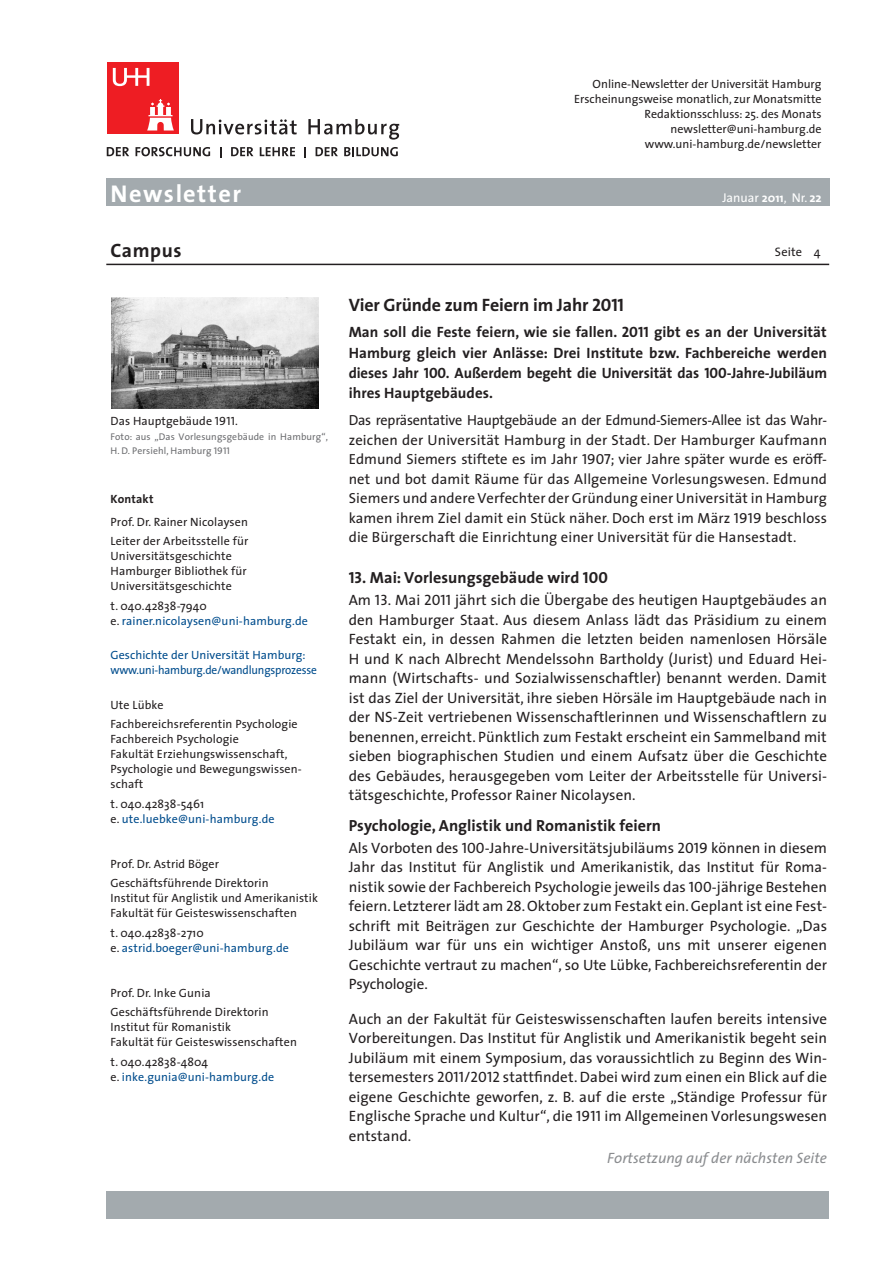
<style>
.page{position:relative;width:893px;height:1263px;background:#fff}
.page>*{position:absolute;margin:0;border:0;box-sizing:border-box;transform-origin:0 0}
.t1{font:700 24.3px "The Sans";letter-spacing:.06em;color:#fff}
.t2{font:700 19.5px "The Sans";letter-spacing:.03em;color:#231f20}
.t3{font:700 18px "The Sans";letter-spacing:-.01em;color:#231f20}
.t4{font:700 16.2px "The Sans";color:#231f20}
.t5{font:15px/19.5px "The Sans";letter-spacing:.005em;color:#231f20;text-align:justify}
.t6{font:700 15px/20.2px "The Sans";letter-spacing:-.005em;color:#231f20;text-align:justify}
.t7{font:italic 15px "The Sans";color:#8a8c8f}
.t8{font:14.7px/19.5px "The Sans";letter-spacing:.01em;color:#231f20}
.t9{font:12.75px "The Sans";color:#fff}
.t10{font:12.3px "The Sans";letter-spacing:.01em;color:#231f20}
.t11{font:12px/15px "The Sans";letter-spacing:.01em;color:#231f20}
.t12{font:12px/15px "The Sans";letter-spacing:.01em;color:#004d8d}
.t13{font:700 12px "The Sans";letter-spacing:.01em;color:#231f20}
.t14{font:9.75px/13.5px "The Sans";letter-spacing:.01em;color:#6c6d70}
.s1{font-weight:700;font-size:12.3px}
.s2{font-weight:700}
.s3{font-family:"The Sans Regular Caps"}
.s4{color:#231f20}
.s5{font-family:"The Sans Bold Caps";font-weight:400}
</style>
<div class="page">
<svg style="left:191px;top:119px;width:106px;height:15px"></svg>
<svg style="left:308px;top:119px;width:91px;height:21px"></svg>
<div style="left:107px;top:63px;width:72px;height:71px;background:#ee1d23"></div>
<svg style="left:147px;top:99px;width:27px;height:31px"></svg>
<svg style="left:113px;top:68px;width:36px;height:18px"></svg>
<svg style="left:107px;top:147px;width:22px;height:9px"></svg>
<svg style="left:136px;top:147px;width:74px;height:9px"></svg>
<svg style="left:231px;top:147px;width:22px;height:9px"></svg>
<svg style="left:260px;top:147px;width:35px;height:9px"></svg>
<svg style="left:316px;top:147px;width:22px;height:9px"></svg>
<svg style="left:344px;top:147px;width:54px;height:9px"></svg>
<div style="left:106px;top:179px;width:723px;height:27px;background:#a3aaae"></div>
<div style="left:106px;top:1191px;width:723px;height:27px;background:#a3aaae"></div>
<hr style="left:106px;top:264px;width:723px;height:1px;background:#231f20">
<img style="left:112px;top:298px;width:207px;height:110px">
<p class="t11" style="left:574px;top:76px;width:249px;text-align:right">Online-Newsletter der Universität Hamburg Erscheinungsweise monatlich, zur Monatsmitte Redaktionsschluss: 25. des Monats newsletter@uni-hamburg.de www.uni-hamburg.de/newsletter</p>
<h1 class="t1" style="left:111px;top:173px;width:132px">Newsletter</h1>
<p class="t9" style="left:722px;top:187px;width:101px">Januar <span class="s1">2011</span>, Nr. <span class="s2">22</span></p>
<h2 class="t2" style="left:111px;top:234px;width:72px">Campus</h2>
<p class="t11" style="left:111px;top:413px;width:129px">Das Hauptgebäude <span class="s3">1911</span>.</p>
<p class="t14" style="left:111px;top:430px;width:219px">Foto: aus „Das Vorlesungsgebäude in Hamburg“,<br>H. D. Persiehl, Hamburg <span class="s3">1911</span></p>
<p class="t13" style="left:111px;top:489px;width:44px">Kontakt</p>
<p class="t11" style="left:111px;top:511px;width:139px;line-height:19.5px">Prof. Dr. Rainer Nicolaysen<br>Leiter der Arbeitsstelle für</p>
<p class="t11" style="left:111px;top:548px;width:138px">Universitätsgeschichte<br>Hamburger Bibliothek für<br>Universitätsgeschichte</p>
<p class="t12" style="left:111px;top:598px;width:199px"><span class="s4">t. 040.42838-7940<br>e.</span> rainer.nicolaysen@uni-hamburg.de</p>
<p class="t12" style="left:111px;top:647px;width:208px">Geschichte der Universität Hamburg: www.uni-hamburg.de/wandlungsprozesse</p>
<p class="t11" style="left:111px;top:694px;width:189px;line-height:19.5px">Ute Lübke<br>Fachbereichsreferentin Psychologie</p>
<p class="t11" style="left:111px;top:731px;width:192px">Fachbereich Psychologie<br>Fakultät Erziehungswissenschaft,<br>Psychologie und Bewegungswissen&shy;schaft</p>
<p class="t12" style="left:111px;top:796px;width:166px"><span class="s4">t. 040.42838-5461<br>e.</span> ute.luebke@uni-hamburg.de</p>
<p class="t11" style="left:111px;top:853px;width:160px;line-height:19.5px">Prof. Dr. Astrid Böger<br>Geschäftsführende Direktorin</p>
<p class="t11" style="left:111px;top:890px;width:209px">Institut für Anglistik und Amerikanistik<br>Fakultät für Geisteswissenschaften</p>
<p class="t12" style="left:111px;top:925px;width:180px"><span class="s4">t. 040.42838-2710<br>e.</span> astrid.boeger@uni-hamburg.de</p>
<p class="t11" style="left:111px;top:982px;width:160px;line-height:19.5px">Prof. Dr. Inke Gunia<br>Geschäftsführende Direktorin</p>
<p class="t11" style="left:111px;top:1019px;width:188px">Institut für Romanistik<br>Fakultät für Geisteswissenschaften</p>
<p class="t12" style="left:111px;top:1054px;width:165px"><span class="s4">t. 040.42838-4804<br>e.</span> inke.gunia@uni-hamburg.de</p>
<p class="t10" style="left:775px;top:242px;width:29px">Seite</p>
<p class="t10" style="left:814px;top:242px;width:8px">4</p>
<p class="t3" style="left:349px;top:290px;width:277px">Vier Gründe zum Feiern im Jahr <span class="s5">2011</span></p>
<p class="t6" style="left:349px;top:322px;width:480px">Man soll die Feste feiern, wie sie fallen. <span class="s5">2011</span> gibt es an der Universität Hamburg gleich vier Anlässe: Drei Institute bzw. Fachbereiche werden dieses Jahr <span class="s5">100.</span> Außerdem begeht die Universität das <span class="s5">100</span>-Jahre-Jubiläum ihres Hauptgebäudes.</p>
<p class="t8" style="left:349px;top:410px;width:480px">Das repräsentative Hauptgebäude an der Edmund-Siemers-Allee ist das Wahr&shy;zeichen der Universität Hamburg in der Stadt. Der Hamburger Kaufmann Edmund Siemers stiftete es im Jahr <span class="s3">1907</span>; vier Jahre später wurde es eröff&shy;net und bot damit Räume für das Allgemeine Vorlesungswesen. Edmund Siemers und andere Verfechter der Gründung einer Universität in Hamburg kamen ihrem Ziel damit ein Stück näher. Doch erst im März <span class="s3">1919</span> beschloss die Bürgerschaft die Einrichtung einer Universität für die Hansestadt.</p>
<p class="t4" style="left:349px;top:564px;width:261px"><span class="s5">13.</span> Mai: Vorlesungsgebäude wird <span class="s5">100</span></p>
<p class="t5" style="left:349px;top:590px;width:480px">Am <span class="s3">13.</span> Mai <span class="s3">2011</span> jährt sich die Übergabe des heutigen Hauptgebäudes an den Hamburger Staat. Aus diesem Anlass lädt das Präsidium zu einem Festakt ein, in dessen Rahmen die letzten beiden namenlosen Hörsäle H und K nach Albrecht Mendelssohn Bartholdy (Jurist) und Eduard Hei&shy;mann (Wirtschafts- und Sozialwissenschaftler) benannt werden. Damit ist das Ziel der Universität, ihre sieben Hörsäle im Hauptgebäude nach in der NS-Zeit vertriebenen Wissenschaftlerinnen und Wissenschaftlern zu benennen, erreicht. Pünktlich zum Festakt erscheint ein Sammelband mit sieben biographischen Studien und einem Aufsatz über die Geschichte des Gebäudes, herausgegeben vom Leiter der Arbeitsstelle für Universi&shy;tätsgeschichte, Professor Rainer Nicolaysen.</p>
<p class="t4" style="left:349px;top:812px;width:314px">Psychologie, Anglistik und Romanistik feiern</p>
<p class="t5" style="left:349px;top:837px;width:480px">Als Vorboten des <span class="s3">100</span>-Jahre-Universitätsjubiläums <span class="s3">2019</span> können in diesem Jahr das Institut für Anglistik und Amerikanistik, das Institut für Roma&shy;nistik sowie der Fachbereich Psychologie jeweils das <span class="s3">100</span>-jährige Bestehen feiern. Letzterer lädt am <span class="s3">28</span>. Oktober zum Festakt ein. Geplant ist eine Fest&shy;schrift mit Beiträgen zur Geschichte der Hamburger Psychologie. „Das Jubiläum war für uns ein wichtiger Anstoß, uns mit unserer eigenen Geschichte vertraut zu machen“, so Ute Lübke, Fachbereichsreferentin der Psychologie.</p>
<p class="t5" style="left:349px;top:1008px;width:480px">Auch an der Fakultät für Geisteswissenschaften laufen bereits intensive Vorbereitungen. Das Institut für Anglistik und Amerikanistik begeht sein Jubiläum mit einem Symposium, das voraussichtlich zu Beginn des Win&shy;tersemesters <span class="s3">2011/2012</span> stattfindet. Dabei wird zum einen ein Blick auf die eigene Geschichte geworfen, z. B. auf die erste „Ständige Professur für Englische Sprache und Kultur“, die <span class="s3">1911</span> im Allgemeinen Vorlesungswesen entstand.</p>
<p class="t7" style="left:607px;top:1146px;width:221px">Fortsetzung auf der nächsten Seite</p>
</div>
